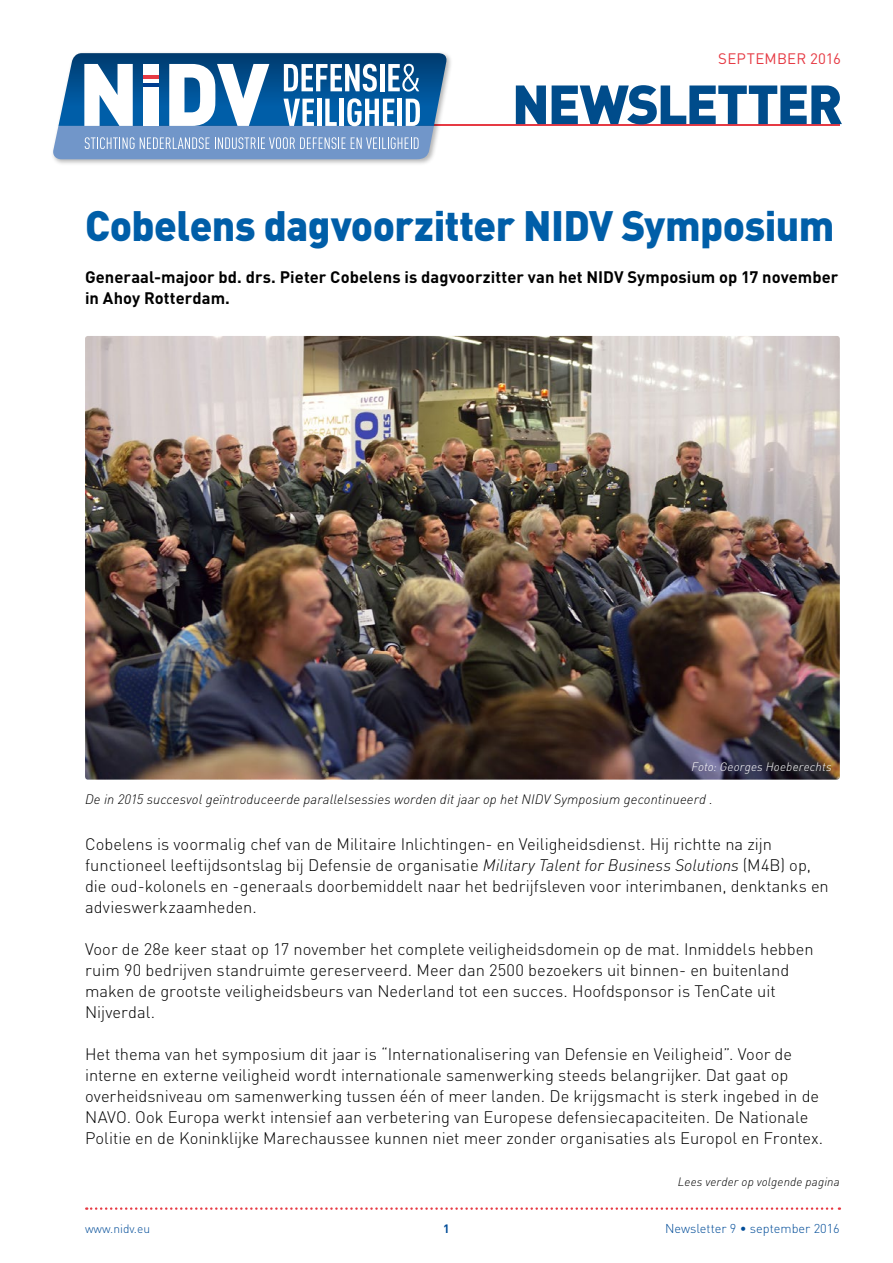
<style>
.page{position:relative;width:893px;height:1263px;background:#fff}
.page>*{position:absolute;margin:0;border:0;box-sizing:border-box;transform-origin:0 0}
.t1{font:900 54.15px "DIN Pro";letter-spacing:-.035em;color:#004c8b}
.t2{font:900 42px "DIN Pro";letter-spacing:-.015em;color:#005ea8}
.t3{font:300 16.5px/21px "DIN Pro";color:#000}
.t4{font:700 16.5px/21px "DIN Pro";letter-spacing:.005em;color:#000}
.t5{font:15px "DIN Pro";letter-spacing:.015em;color:#e63a44}
.t6{font:italic 300 13.5px "DIN";letter-spacing:.01em;color:#000}
.t7{font:300 12.75px "DIN Pro";color:#004c98}
.t8{font:italic 300 12px "DIN";letter-spacing:.015em;color:#000}
.t9{font:italic 300 12px "DIN";letter-spacing:.015em;color:#fff}
.t10{font:300 12px "DIN Pro";color:#004c98}
.t11{font:700 12px "DIN Pro";color:#004c98}
.s1{font-family:"DIN";font-style:italic}
</style>
<div class="page">
<hr style="left:95px;top:124px;width:745px;height:2px;background:#e63a44">
<div style="left:51px;top:51px;width:402px;height:115px;background:#000;opacity:.3"></div>
<svg style="left:53px;top:53px;width:395px;height:106px"></svg>
<hr style="left:143px;top:75px;width:16px;height:4px;background:#e63a44">
<hr style="left:143px;top:79px;width:16px;height:4px;background:#fff">
<hr style="left:143px;top:83px;width:16px;height:4px;background:#003d90">
<svg style="left:86px;top:1207px;width:754px;height:3px"></svg>
<img style="left:85px;top:336px;width:755px;height:444px">
<p class="t5" style="left:718px;top:48px;width:124px">SEPTEMBER 2016</p>
<h1 class="t1" style="left:512px;top:68px;width:332px">NEWSLETTER</h1>
<h2 class="t2" style="left:85px;top:197px;width:751px">Cobelens dagvoorzitter NIDV Symposium</h2>
<p class="t4" style="left:85px;top:266px;width:755px">Generaal-majoor bd. drs. Pieter Cobelens is dagvoorzitter van het NIDV Symposium op 17 november in Ahoy Rotterdam.</p>
<p class="t9" style="left:691px;top:759px;width:142px">Foto: Georges Hoeberechts</p>
<p class="t6" style="left:85px;top:791px;width:629px">De in 2015 succesvol geïntroduceerde parallelsessies worden dit jaar op het NIDV Symposium gecontinueerd .</p>
<p class="t3" style="left:85px;top:833px;width:745px">Cobelens is voormalig chef van de Militaire Inlichtingen- en Veiligheidsdienst. Hij richtte na zijn functioneel leeftijdsontslag bij Defensie de organisatie <span class="s1">Military Talent for Business Solutions</span> (M4B) op, die oud-kolonels en -generaals doorbemiddelt naar het bedrijfsleven voor interimbanen, denktanks en advieswerkzaamheden.</p>
<p class="t3" style="left:85px;top:938px;width:730px">Voor de 28e keer staat op 17 november het complete veiligheidsdomein op de mat. Inmiddels hebben ruim 90 bedrijven standruimte gereserveerd. Meer dan 2500 bezoekers uit binnen- en buitenland maken de grootste veiligheidsbeurs van Nederland tot een succes. Hoofdsponsor is TenCate uit Nijverdal.</p>
<p class="t3" style="left:85px;top:1043px;width:740px">Het thema van het symposium dit jaar is “Internationalisering van Defensie en Veiligheid”. Voor de interne en externe veiligheid wordt internationale samenwerking steeds belangrijker. Dat gaat op overheidsniveau om samenwerking tussen één of meer landen. De krijgsmacht is sterk ingebed in de NAVO. Ook Europa werkt intensief aan verbetering van Europese defensiecapaciteiten. De Nationale Politie en de Koninklijke Marechaussee kunnen niet meer zonder organisaties als Europol en Frontex.</p>
<p class="t8" style="left:678px;top:1175px;width:163px">Lees verder op volgende pagina</p>
<p class="t10" style="left:85px;top:1220px;width:67px">www.nidv.eu</p>
<p class="t11" style="left:443px;top:1220px;width:8px">1</p>
<p class="t7" style="left:665px;top:1219px;width:176px">Newsletter 9 • september 2016</p>
</div>
